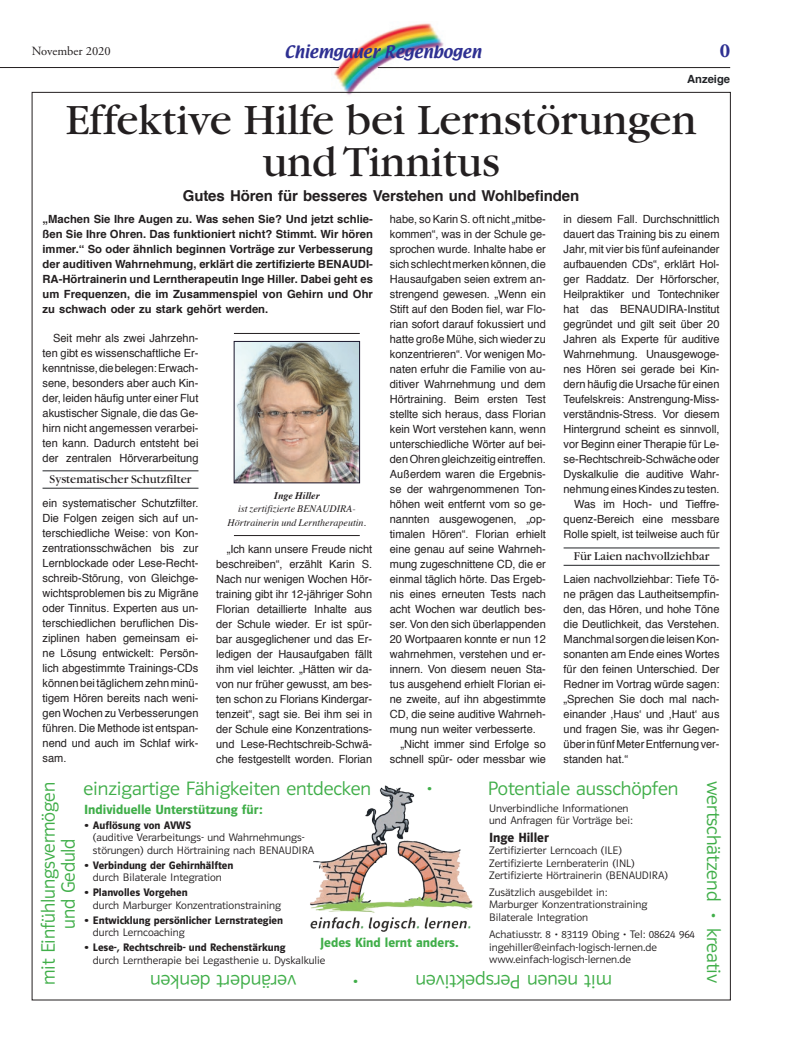
<style>
.page{position:relative;width:794px;height:1053px;background:#fff}
.page>*{position:absolute;margin:0;border:0;box-sizing:border-box;transform-origin:0 0}
.t1{font:45px/42.5px "Garamond";color:#231f20;text-align:center}
.t2{font:20px "Polo 22 Leicht";letter-spacing:-.005em;color:#40ae49}
.t3{font:20px "Polo 22 Leicht";letter-spacing:-.005em;color:#40ae49;scale:.96 1}
.t4{font:700 20px "Adobe Garamond Pro";color:#2e3092}
.t5{font:700 15px "Helvetica";letter-spacing:-.005em;color:#231f20}
.t6{font:15px "Textile";color:#2e3092}
.t7{font:600 13.75px "Polo 22";color:#40ae49}
.t8{font:600 13.75px "Polo 22";color:#231f20}
.t9{font:12.5px "Garamond";color:#231f20}
.t10{font:12.5px "Adobe Garamond Pro";color:#231f20}
.t11{font:11.25px/15px "Helvetica";letter-spacing:-.005em;color:#231f20;text-align:justify}
.t12{font:11.25px "Polo 22 Leicht";color:#231f20}
.t13{font:700 11.25px/15px "Helvetica";color:#231f20;text-align:justify}
.t14{font:600 11.25px "Polo 22";color:#231f20}
.t15{font:700 11.25px "Helvetica";color:#222428}
.t16{font:italic 10px/13.8px "Times";color:#231f20;text-align:center}
.t17{font:italic 700 10px "Times";color:#231f20}
</style>
<div class="page">
<img style="left:332px;top:23px;width:113px;height:72px">
<hr style="left:0;top:67px;width:339px;height:1px;background:#231f20">
<hr style="left:378px;top:67px;width:352px;height:1px;background:#231f20">
<hr style="left:43px;top:470px;width:155px;height:1px;background:#222428">
<hr style="left:43px;top:488px;width:155px;height:1px;background:#222428">
<hr style="left:563px;top:547px;width:156px;height:1px;background:#222428">
<hr style="left:563px;top:565px;width:156px;height:1px;background:#222428">
<hr style="left:234px;top:333px;width:126px;height:1px;background:#231f20">
<hr style="left:234px;top:535px;width:126px;height:1px;background:#231f20">
<img style="left:236px;top:343px;width:122px;height:138px">
<div style="left:234px;top:341px;width:126px;height:142px;border:1px solid #19152b"></div>
<img style="left:310px;top:785px;width:163px;height:147px">
<p class="t10" style="left:32px;top:44px;width:80px">November 2020</p>
<h3 class="t6" style="left:285px;top:41px;width:198px">Chiemgauer Regenbogen</h3>
<h2 class="t4" style="left:720px;top:39px;width:12px">0</h2>
<p class="t15" style="left:687px;top:70px;width:45px">Anzeige</p>
<p class="t1" style="left:65px;top:99px;width:633px">Effektive Hilfe bei Lernstörungen und Tinnitus</p>
<p class="t5" style="left:183px;top:183px;width:398px">Gutes Hören für besseres Verstehen und Wohlbefinden</p>
<p class="t13" style="left:43px;top:211px;width:332px">„Machen Sie Ihre Augen zu. Was sehen Sie? Und jetzt schlie&shy;ßen Sie Ihre Ohren. Das funktioniert nicht? Stimmt. Wir hören immer.“ So oder ähnlich beginnen Vorträge zur Verbesserung der auditiven Wahrnehmung, erklärt die zertifizierte BENAUDI-RA-Hörtrainerin und Lerntherapeutin Inge Hiller. Dabei geht es um Frequenzen, die im Zusammenspiel von Gehirn und Ohr zu schwach oder zu stark gehört werden.</p>
<p class="t11" style="left:43px;top:330px;width:157px;text-indent:11px">Seit mehr als zwei Jahrzehn&shy;ten gibt es wissenschaftliche Er&shy;kenntnisse, die belegen: Erwach&shy;sene, besonders aber auch Kin&shy;der, leiden häufig unter einer Flut akustischer Signale, die das Ge&shy;hirn nicht angemessen verarbei&shy;ten kann. Dadurch entsteht bei der zentralen Hörverarbeitung</p>
<p class="t11" style="left:43px;top:495px;width:157px">ein systematischer Schutzfilter.<br>Die Folgen zeigen sich auf un&shy;terschiedliche Weise: von Kon&shy;zentrationsschwächen bis zur Lernblockade oder Lese-Recht&shy;schreib-Störung, von Gleichge&shy;wichtsproblemen bis zu Migräne oder Tinnitus. Experten aus un&shy;terschiedlichen beruflichen Dis&shy;ziplinen haben gemeinsam ei&shy;ne Lösung entwickelt: Persön&shy;lich abgestimmte Trainings-CDs können bei täglichem zehn minü&shy;tigem Hören bereits nach weni&shy;gen Wochen zu Verbesserungen führen. Die Methode ist entspan&shy;nend und auch im Schlaf wirk&shy;sam.</p>
<p class="t9" style="left:50px;top:472px;width:143px">Systematischer Schutzfilter</p>
<p class="t17" style="left:274px;top:485px;width:47px">Inge Hiller</p>
<p class="t16" style="left:228px;top:501px;width:140px">ist zertifizierte BENAUDIRA-<br>Hörtrainerin und Lerntherapeutin.</p>
<p class="t11" style="left:216px;top:541px;width:157px;text-indent:11px">„Ich kann unsere Freude nicht beschreiben“, erzählt Karin S.<br>Nach nur wenigen Wochen Hör&shy;training gibt ihr 12-jähriger Sohn Florian detaillierte Inhalte aus der Schule wieder. Er ist spür&shy;bar ausgeglichener und das Er&shy;ledigen der Hausaufgaben fällt ihm viel leichter. „Hätten wir da&shy;von nur früher gewusst, am bes&shy;ten schon zu Florians Kindergar&shy;tenzeit“, sagt sie. Bei ihm sei in der Schule eine Konzentrations&shy;und Lese-Rechtschreib-Schwä&shy;che festgestellt worden. Florian</p>
<p class="t11" style="left:390px;top:212px;width:157px">habe, so Karin S. oft nicht „mitbe&shy;kommen“, was in der Schule ge&shy;sprochen wurde. Inhalte habe er sich schlecht merken können, die Hausaufgaben seien extrem an&shy;strengend gewesen. „Wenn ein Stift auf den Boden fiel, war Flo&shy;rian sofort darauf fokussiert und hatte große Mühe, sich wieder zu konzentrieren“. Vor wenigen Mo&shy;naten erfuhr die Familie von au&shy;ditiver Wahrnehmung und dem Hörtraining. Beim ersten Test stellte sich heraus, dass Florian kein Wort verstehen kann, wenn unterschiedliche Wörter auf bei&shy;den Ohren gleichzeitig eintreffen.<br>Außerdem waren die Ergebnis&shy;se der wahrgenommenen Ton&shy;höhen weit entfernt vom so ge&shy;nannten ausgewogenen, „op&shy;timalen Hören“. Florian erhielt eine genau auf seine Wahrneh&shy;mung zugeschnittene CD, die er einmal täglich hörte. Das Ergeb&shy;nis eines erneuten Tests nach acht Wochen war deutlich bes&shy;ser. Von den sich überlappenden 20 Wortpaaren konnte er nun 12 wahrnehmen, verstehen und er&shy;innern. Von diesem neuen Sta&shy;tus ausgehend erhielt Florian ei&shy;ne zweite, auf ihn abgestimmte CD, die seine auditive Wahrneh&shy;mung nun weiter verbesserte.</p>
<p class="t11" style="left:390px;top:737px;width:157px;text-align:right">„Nicht immer sind Erfolge so schnell spür- oder messbar wie</p>
<p class="t11" style="left:563px;top:212px;width:157px">in diesem Fall. Durchschnittlich dauert das Training bis zu einem Jahr, mit vier bis fünf aufeinander aufbauenden CDs“, erklärt Hol&shy;ger Raddatz. Der Hörforscher, Heilpraktiker und Tontechniker hat das BENAUDIRA-Institut gegründet und gilt seit über 20<br>Jahren als Experte für auditive Wahrnehmung. Unausgewoge&shy;nes Hören sei gerade bei Kin&shy;dern häufig die Ursache für einen Teufelskreis: Anstrengung-Miss&shy;verständnis-Stress. Vor diesem Hintergrund scheint es sinnvoll, vor Beginn einer Therapie für Le&shy;se-Rechtschreib-Schwäche oder Dyskalkulie die auditive Wahr&shy;nehmung eines Kindes zu testen.</p>
<p class="t11" style="left:563px;top:497px;width:157px;text-indent:11px">Was im Hoch- und Tieffre&shy;quenz-Bereich eine messbare Rolle spielt, ist teilweise auch für</p>
<p class="t11" style="left:563px;top:572px;width:157px">Laien nachvollziehbar: Tiefe Tö&shy;ne prägen das Lautheitsempfin&shy;den, das Hören, und hohe Töne die Deutlichkeit, das Verstehen.<br>Manchmal sorgen die leisen Kon&shy;sonanten am Ende eines Wortes für den feinen Unterschied. Der Redner im Vortrag würde sagen: „Sprechen Sie doch mal nach&shy;einander ,Haus‘ und ,Haut‘ aus und fragen Sie, was ihr Gegen&shy;über in fünf Meter Entfernung ver&shy;standen hat.“</p>
<p class="t9" style="left:574px;top:550px;width:137px">Für Laien nachvollziehbar</p>
<p class="t3" style="left:38px;top:985px;width:213px;rotate:-90deg">mit Einfühlungsvermögen</p>
<p class="t3" style="left:58px;top:928px;width:96px;rotate:-90deg">und Geduld</p>
<p class="t2" style="left:84px;top:777px;width:289px">einzigartige Fähigkeiten entdecken</p>
<p class="t2" style="left:426px;top:777px;width:8px">•</p>
<p class="t2" style="left:488px;top:777px;width:192px">Potentiale ausschöpfen</p>
<p class="t2" style="left:724px;top:781px;width:203px;rotate:90deg">wertschätzend • kreativ</p>
<p class="t12" style="left:489px;top:802px;width:141px">Unverbindliche Informationen</p>
<p class="t12" style="left:489px;top:814px;width:145px">und Anfragen für Vorträge bei:</p>
<p class="t8" style="left:489px;top:829px;width:61px">Inge Hiller</p>
<p class="t12" style="left:489px;top:844px;width:134px">Zertifizierter Lerncoach (ILE)</p>
<p class="t12" style="left:489px;top:857px;width:147px">Zertifizierte Lernberaterin (INL)</p>
<p class="t12" style="left:489px;top:869px;width:180px">Zertifizierte Hörtrainerin (BENAUDIRA)</p>
<p class="t12" style="left:489px;top:886px;width:120px">Zusätzlich ausgebildet in:</p>
<p class="t12" style="left:489px;top:898px;width:160px">Marburger Konzentrationstraining</p>
<p class="t12" style="left:489px;top:911px;width:101px">Bilaterale Integration</p>
<p class="t12" style="left:489px;top:928px;width:207px">Achatiusstr. 8 • 83119 Obing • Tel: 08624 964</p>
<p class="t12" style="left:489px;top:941px;width:169px">ingehiller@einfach-logisch-lernen.de</p>
<p class="t12" style="left:489px;top:953px;width:143px">www.einfach-logisch-lernen.de</p>
<p class="t7" style="left:84px;top:801px;width:180px">Individuelle Unterstützung für:</p>
<p class="t14" style="left:84px;top:819px;width:108px">• Auflösung von AVWS</p>
<p class="t12" style="left:93px;top:831px;width:213px">(auditive Verarbeitungs- und Wahrnehmungs-</p>
<p class="t12" style="left:93px;top:844px;width:223px">störungen) durch Hörtraining nach BENAUDIRA</p>
<p class="t14" style="left:84px;top:859px;width:151px">• Verbindung der Gehirnhälften</p>
<p class="t12" style="left:93px;top:871px;width:130px">durch Bilaterale Integration</p>
<p class="t14" style="left:84px;top:886px;width:105px">• Planvolles Vorgehen</p>
<p class="t12" style="left:93px;top:899px;width:190px">durch Marburger Konzentrationstraining</p>
<p class="t14" style="left:84px;top:914px;width:200px">• Entwicklung persönlicher Lernstrategien</p>
<p class="t12" style="left:93px;top:926px;width:93px">durch Lerncoaching</p>
<p class="t14" style="left:84px;top:941px;width:203px">• Lese-, Rechtschreib- und Rechenstärkung</p>
<p class="t12" style="left:93px;top:954px;width:234px">durch Lerntherapie bei Legasthenie u. Dyskalkulie</p>
<p class="t7" style="left:320px;top:934px;width:140px">Jedes Kind lernt anders.</p>
<p class="t2" style="left:612px;top:992px;width:198px;rotate:-180deg">mit neuen Perspektiven</p>
<p class="t2" style="left:296px;top:992px;width:148px;rotate:-180deg">verändert denken</p>
<p class="t2" style="left:359px;top:992px;width:8px;rotate:-180deg">•</p>
</div>
